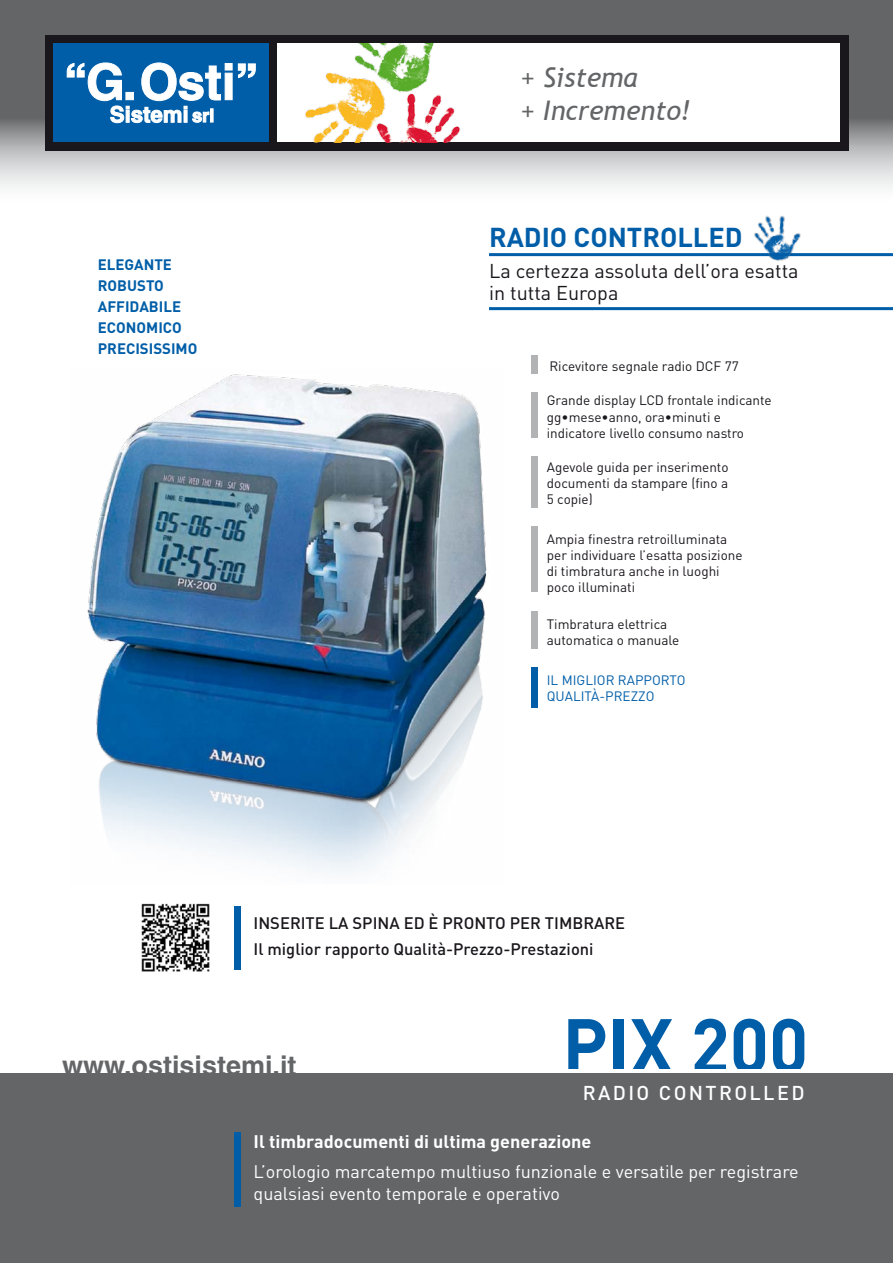
<style>
.page{position:relative;width:893px;height:1263px;background:#fff}
.page>*{position:absolute;margin:0;border:0;box-sizing:border-box;transform-origin:0 0}
.t1{font:700 76.2px "DIN";color:#005ea8;scale:.95 1}
.t2{font:italic 27px/32.4px "Trebuchet MS";color:#646567}
.t3{font:700 27px "Helvetica";color:#646567}
.t4{font:700 27px "DIN";color:#005ea8}
.t5{font:19.8px/22.5px "DIN";color:#1a171c}
.t6{font:500 19.8px "DIN";letter-spacing:.12em;color:#fff}
.t7{font:18px/21.6px "DIN";color:#fff}
.t8{font:700 18px "DIN";color:#fff}
.t9{font:500 16.5px/26.2px "DIN";color:#1a171c}
.t10{font:700 15px/21px "DIN";color:#005ea8}
.t11{font:13.5px/16.2px "DIN";color:#1a171c}
.t12{font:13.5px/16.2px "DIN";color:#005ea8}
</style>
<div class="page">
<svg style="left:0;top:0;width:893px;height:188px;background:#9b9c9d"></svg>
<div style="left:45px;top:35px;width:233px;height:116px;background:#1a171c"></div>
<div style="left:269px;top:35px;width:580px;height:116px;background:#1a171c"></div>
<div style="left:54px;top:44px;width:215px;height:98px;background:#005ea8"></div>
<div style="left:278px;top:44px;width:562px;height:98px;background:#fff"></div>
<img style="left:305px;top:44px;width:156px;height:98px">
<svg style="left:67px;top:63px;width:188px;height:60px"></svg>
<img style="left:87px;top:374px;width:400px;height:498px">
<div style="left:0;top:1074px;width:893px;height:189px;background:#646567"></div>
<div style="left:531px;top:457px;width:7px;height:51px;background:#b1b3b4"></div>
<div style="left:531px;top:392px;width:7px;height:46px;background:#b1b3b4"></div>
<hr style="left:489px;top:253px;width:404px;height:3px;background:#005ea8">
<div style="left:235px;top:1132px;width:6px;height:75px;background:#005ea8"></div>
<div style="left:235px;top:906px;width:6px;height:64px;background:#005ea8"></div>
<hr style="left:489px;top:307px;width:404px;height:3px;background:#005ea8">
<div style="left:531px;top:526px;width:7px;height:66px;background:#b1b3b4"></div>
<div style="left:531px;top:355px;width:7px;height:18px;background:#b1b3b4"></div>
<div style="left:531px;top:667px;width:7px;height:41px;background:#005ea8"></div>
<div style="left:531px;top:611px;width:7px;height:37px;background:#b1b3b4"></div>
<img style="left:752px;top:215px;width:52px;height:46px">
<img style="left:141px;top:903px;width:69px;height:69px">
<p class="t10" style="left:98px;top:253px;width:101px">ELEGANTE<br>ROBUSTO<br>AFFIDABILE<br>ECONOMICO<br>PRECISISSIMO</p>
<h2 class="t2" style="left:521px;top:62px;width:172px">+ Sistema<br>+ Incremento!</h2>
<h2 class="t4" style="left:489px;top:219px;width:255px">RADIO CONTROLLED</h2>
<h3 class="t5" style="left:489px;top:259px;width:311px">La certezza assoluta dell’ora esatta in tutta Europa</h3>
<p class="t11" style="left:549px;top:358px;width:191px">Ricevitore segnale radio DCF 77</p>
<p class="t11" style="left:547px;top:392px;width:226px">Grande display LCD frontale indicante gg•mese•anno, ora•minuti e indicatore livello consumo nastro</p>
<p class="t11" style="left:547px;top:458px;width:183px;text-align:justify">Agevole guida per inserimento documenti da stampare (fino a 5 copie)</p>
<p class="t11" style="left:547px;top:531px;width:197px">Ampia finestra retroilluminata per individuare l’esatta posizione di timbratura anche in luoghi poco illuminati</p>
<p class="t11" style="left:547px;top:615px;width:134px">Timbratura elettrica automatica o manuale</p>
<p class="t12" style="left:547px;top:671px;width:140px">IL MIGLIOR RAPPORTO<br>QUALITÀ-PREZZO</p>
<p class="t9" style="left:254px;top:909px;width:373px">INSERITE LA SPINA ED È PRONTO PER TIMBRARE<br>Il miglior rapporto Qualità-Prezzo-Prestazioni</p>
<h2 class="t3" style="left:62px;top:1049px;width:236px">www.ostisistemi.it</h2>
<h1 class="t1" style="left:562px;top:996px;width:260px">PIX 200</h1>
<h3 class="t6" style="left:583px;top:1080px;width:223px">RADIO CONTROLLED</h3>
<h3 class="t8" style="left:254px;top:1130px;width:339px">Il timbradocumenti di ultima generazione</h3>
<h3 class="t7" style="left:254px;top:1161px;width:547px">L’orologio marcatempo multiuso funzionale e versatile per registrare qualsiasi evento temporale e operativo</h3>
</div>
